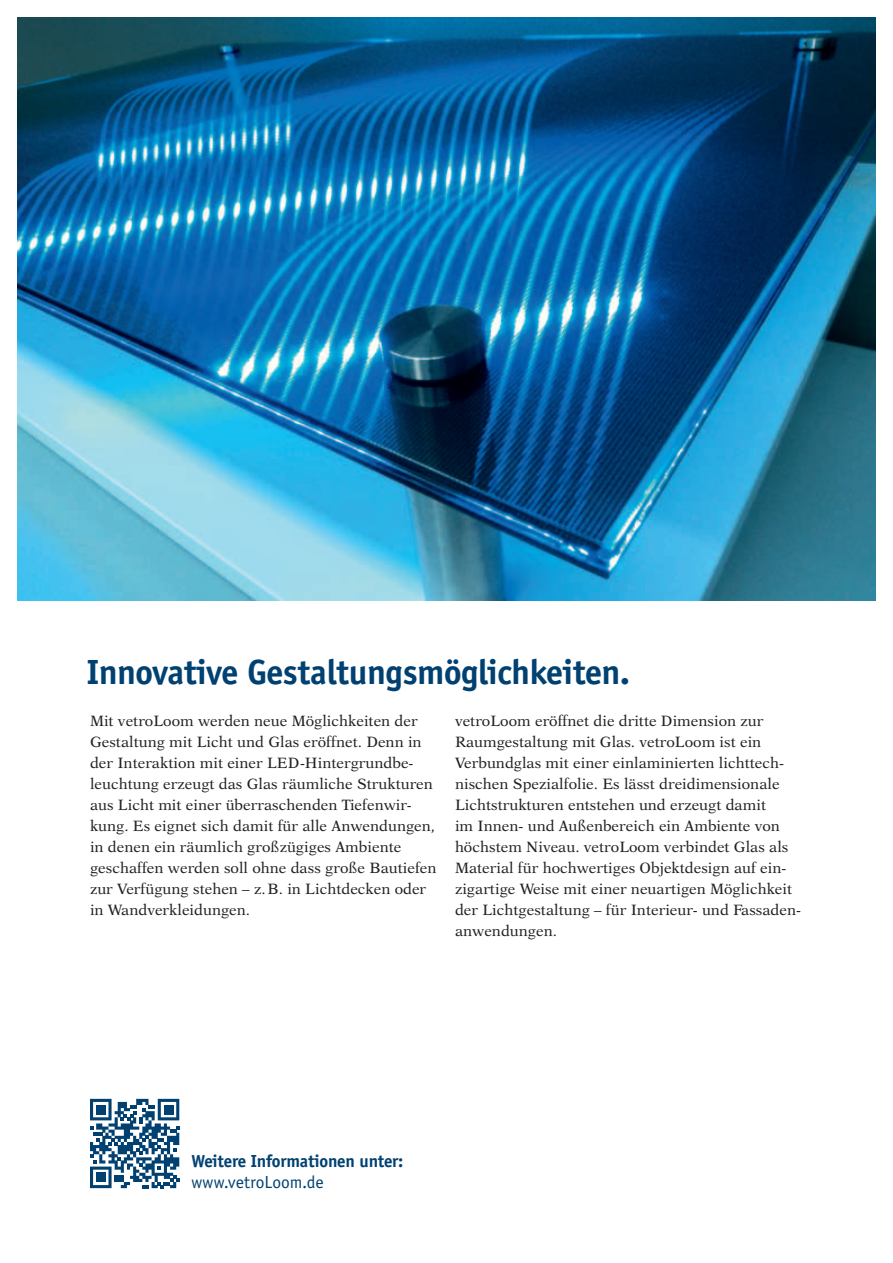
<style>
.page{position:relative;width:893px;height:1263px;background:#fff}
.page>*{position:absolute;margin:0;border:0;box-sizing:border-box;transform-origin:0 0}
.Subhead_Intro{font:700 36px "Officina Sans";letter-spacing:-.01em;color:#004171}
.Internetlink{font:700 18px/21px "Officina Sans";letter-spacing:-.01em;color:#004171}
.Copy_Innen{font:15px/21px "Dutch 823 BT Roman B";color:#231f20}
.s1{font-weight:400}
</style>
<div class="page">
<img style="left:17px;top:17px;width:859px;height:583px">
<svg style="left:90px;top:1099px;width:89px;height:89px"></svg>
<p class="Subhead_Intro" style="left:87px;top:650px;width:545px">Innovative Gestaltungsmöglichkeiten.</p>
<p class="Copy_Innen" style="left:90px;top:710px;width:348px">Mit vetroLoom werden neue Möglichkeiten der Gestaltung mit Licht und Glas eröffnet. Denn in der Interaktion mit einer LED-Hintergrundbe&shy;leuchtung erzeugt das Glas räumliche Strukturen aus Licht mit einer überraschenden Tiefenwir&shy;kung. Es eignet sich damit für alle Anwendungen, in denen ein räumlich großzügiges Ambiente geschaffen werden soll ohne dass große Bautiefen zur Verfügung stehen – z.B. in Lichtdecken oder in Wandverkleidungen.</p>
<p class="Copy_Innen" style="left:455px;top:710px;width:348px">vetroLoom eröffnet die dritte Dimension zur Raumgestaltung mit Glas. vetroLoom ist ein Verbundglas mit einer einlaminierten lichttech&shy;nischen Spezialfolie. Es lässt dreidimensionale Lichtstrukturen entstehen und erzeugt damit<br>im Innen- und Außenbereich ein Ambiente von höchstem Niveau. vetroLoom verbindet Glas als Material für hochwertiges Objektdesign auf ein&shy;zigartige Weise mit einer neuartigen Möglichkeit der Lichtgestaltung – für Interieur- und Fassaden&shy;anwendungen.</p>
<p class="Internetlink" style="left:191px;top:1150px;width:214px">Weitere Informationen unter: <span class="s1">www.vetroLoom.de</span></p>
</div>
